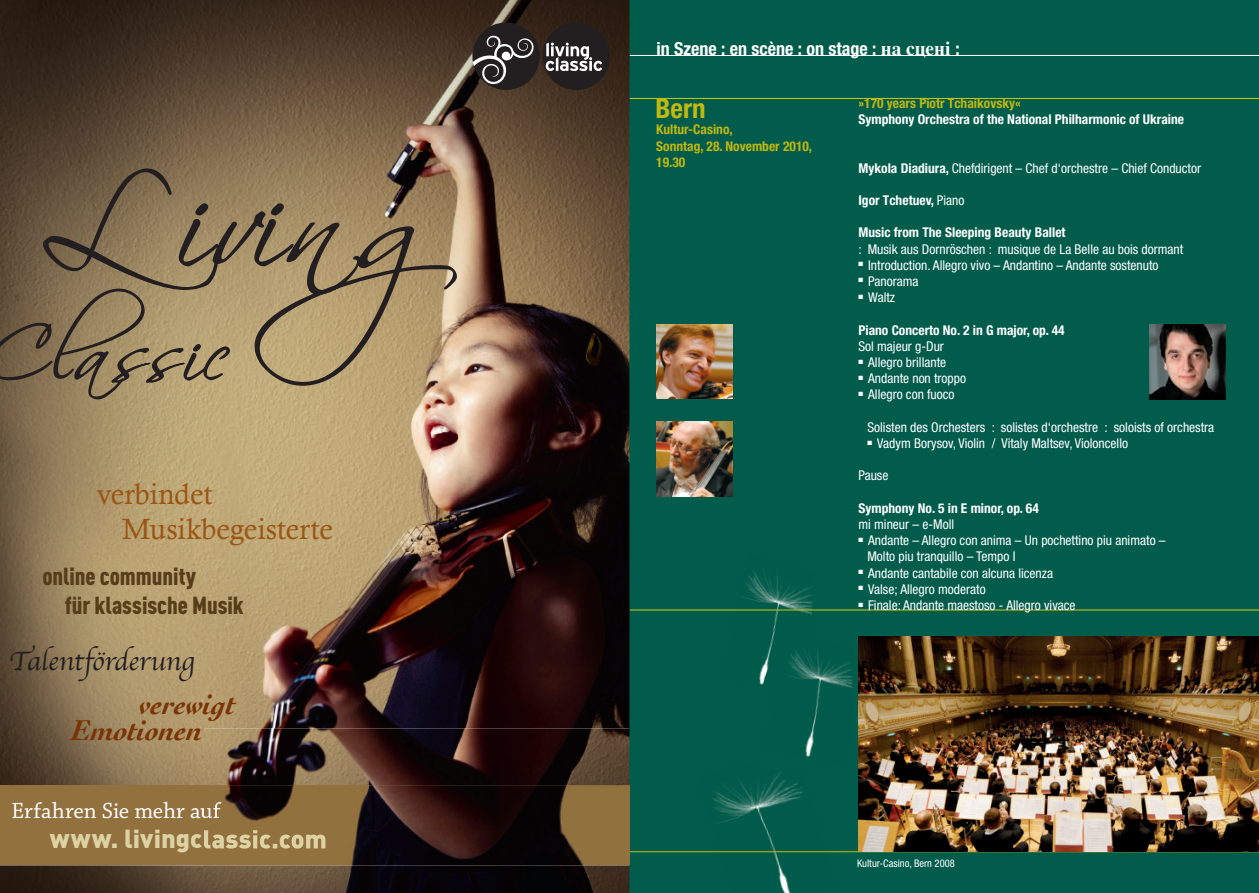
<style>
.page{position:relative;width:1259px;height:893px;background:#fff}
.page>*{position:absolute;margin:0;border:0;box-sizing:border-box;transform-origin:0 0}
.t1{font:italic 700 30px/25.5px "Cochin";letter-spacing:-.005em;color:#7a3304}
.t2{font:29.4px/35.2px "Calisto";color:#9b5614}
.t3{font:27.75px "Apple Chancery";letter-spacing:-.005em;color:#231f20}
.t4{font:700 condensed 27px "Helvetica Neue";color:#c1b810}
.t5{font:900 25.5px "DIN";letter-spacing:.005em;color:#dcd2a4}
.t6{font:900 24.3px/29.1px "DIN Cond";letter-spacing:-.005em;color:#563d19}
.t7{font:23.25px "Chaparral Pro";color:#fff}
.t8{font:700 condensed 18px "Helvetica Neue";color:#fff}
.t9{font:condensed 13.5px/16.2px "Helvetica Neue";color:#fff}
.t10{font:700 condensed 13.5px "Helvetica Neue";color:#fff}
.t11{font:700 condensed 13.5px/16.2px "Helvetica Neue";color:#c1b810}
.t12{font:condensed 10.5px "Helvetica Neue";color:#fff}
.s1{font-family:"Times";font-stretch:normal;font-size:19.5px}
.s2{font-weight:700}
.s3{font-weight:400}
</style>
<div class="page">
<div style="left:629px;top:0;width:630px;height:893px;background:#025c4b"></div>
<hr style="left:629px;top:98px;width:630px;height:1px;background:#ccc910">
<hr style="left:629px;top:55px;width:630px;height:1px;background:#fff">
<svg style="left:697px;top:571px;width:155px;height:322px"></svg>
<img style="left:763px;top:633px;width:89px;height:134px">
<hr style="left:629px;top:851px;width:630px;height:1px;background:#c1b810">
<hr style="left:629px;top:610px;width:630px;height:1px;background:#ccc910">
<img style="left:0;top:0;width:629px;height:893px">
<div style="left:0;top:785px;width:629px;height:80px;background:#92713e"></div>
<svg style="left:0;top:287px;width:231px;height:126px;background:#8b7757"></svg>
<svg style="left:44px;top:167px;width:414px;height:220px;background:#95815e"></svg>
<img style="left:204px;top:728px;width:425px;height:165px">
<img style="left:204px;top:785px;width:425px;height:80px">
<img style="left:204px;top:802px;width:17px;height:16px">
<img style="left:204px;top:830px;width:121px;height:23px">
<svg style="left:472px;top:23px;width:138px;height:67px;background:#443d3b"></svg>
<img style="left:858px;top:636px;width:401px;height:215px">
<img style="left:1149px;top:325px;width:76px;height:74px">
<img style="left:656px;top:422px;width:77px;height:74px">
<img style="left:656px;top:324px;width:77px;height:75px">
<h2 class="t2" style="left:122px;top:476px;width:212px;text-indent:-26px">verbindet<br>Musikbegeisterte</h2>
<h3 class="t6" style="left:65px;top:561px;width:180px;text-indent:-23px">online community<br>für klassische Musik</h3>
<h3 class="t3" style="left:9px;top:639px;width:187px">Talentförderung</h3>
<h1 class="t1" style="left:72px;top:691px;width:165px;text-indent:68px">verewigt<br>Emotionen</h1>
<h3 class="t7" style="left:11px;top:798px;width:210px">Erfahren Sie mehr auf</h3>
<h3 class="t5" style="left:50px;top:822px;width:278px">www. livingclassic.com</h3>
<h3 class="t8" style="left:656px;top:38px;width:304px">in Szene : en scène : on stage : <span class="s1">на сцені</span> :</h3>
<h3 class="t4" style="left:655px;top:92px;width:52px">Bern</h3>
<p class="t11" style="left:656px;top:121px;width:157px">Kultur-Casino,<br>Sonntag, 28. November 2010,<br>19.30</p>
<p class="t11" style="left:858px;top:95px;width:164px">»170 years Piotr Tchaikovsky«</p>
<p class="t10" style="left:858px;top:111px;width:327px">Symphony Orchestra of the National Philharmonic of Ukraine</p>
<p class="t9" style="left:858px;top:160px;width:344px"><span class="s2">Mykola Diadiura,</span> Chefdirigent – Chef d‘orchestre – Chief Conductor</p>
<p class="t10" style="left:858px;top:192px;width:107px">Igor Tchetuev, <span class="s3">Piano</span></p>
<p class="t10" style="left:858px;top:224px;width:209px">Music from The Sleeping Beauty Ballet</p>
<p class="t9" style="left:858px;top:241px;width:326px">: Musik aus Dornröschen : musique de La Belle au bois dormant</p>
<p class="t9" style="left:858px;top:257px;width:302px">■ Introduction. Allegro vivo – Andantino – Andante sostenuto</p>
<p class="t9" style="left:858px;top:273px;width:61px">■ Panorama</p>
<p class="t9" style="left:858px;top:289px;width:38px">■ Waltz</p>
<p class="t10" style="left:858px;top:322px;width:208px">Piano Concerto No. 2 in G major, op. 44</p>
<p class="t9" style="left:858px;top:338px;width:87px">Sol majeur g-Dur</p>
<p class="t9" style="left:858px;top:354px;width:89px">■ Allegro brillante</p>
<p class="t9" style="left:858px;top:370px;width:109px">■ Andante non troppo</p>
<p class="t9" style="left:858px;top:386px;width:98px">■ Allegro con fuoco</p>
<p class="t9" style="left:867px;top:419px;width:348px">Solisten des Orchesters : solistes d‘orchestre : soloists of orchestra</p>
<p class="t9" style="left:867px;top:435px;width:262px">■ Vadym Borysov, Violin / Vitaly Maltsev, Violoncello</p>
<p class="t9" style="left:858px;top:467px;width:31px">Pause</p>
<p class="t10" style="left:858px;top:500px;width:182px">Symphony No. 5 in E minor, op. 64</p>
<p class="t9" style="left:858px;top:516px;width:97px">mi mineur – e-Moll</p>
<p class="t9" style="left:867px;top:532px;width:300px;text-indent:-9px">■ Andante – Allegro con anima – Un pochettino piu animato –<br>Molto piu tranquillo – Tempo I</p>
<p class="t9" style="left:858px;top:565px;width:196px">■ Andante cantabile con alcuna licenza</p>
<p class="t9" style="left:858px;top:581px;width:129px">■ Valse; Allegro moderato</p>
<p class="t9" style="left:858px;top:597px;width:219px">■ Finale: Andante maestoso - Allegro vivace</p>
<p class="t12" style="left:857px;top:857px;width:99px">Kultur-Casino, Bern 2008</p>
</div>
